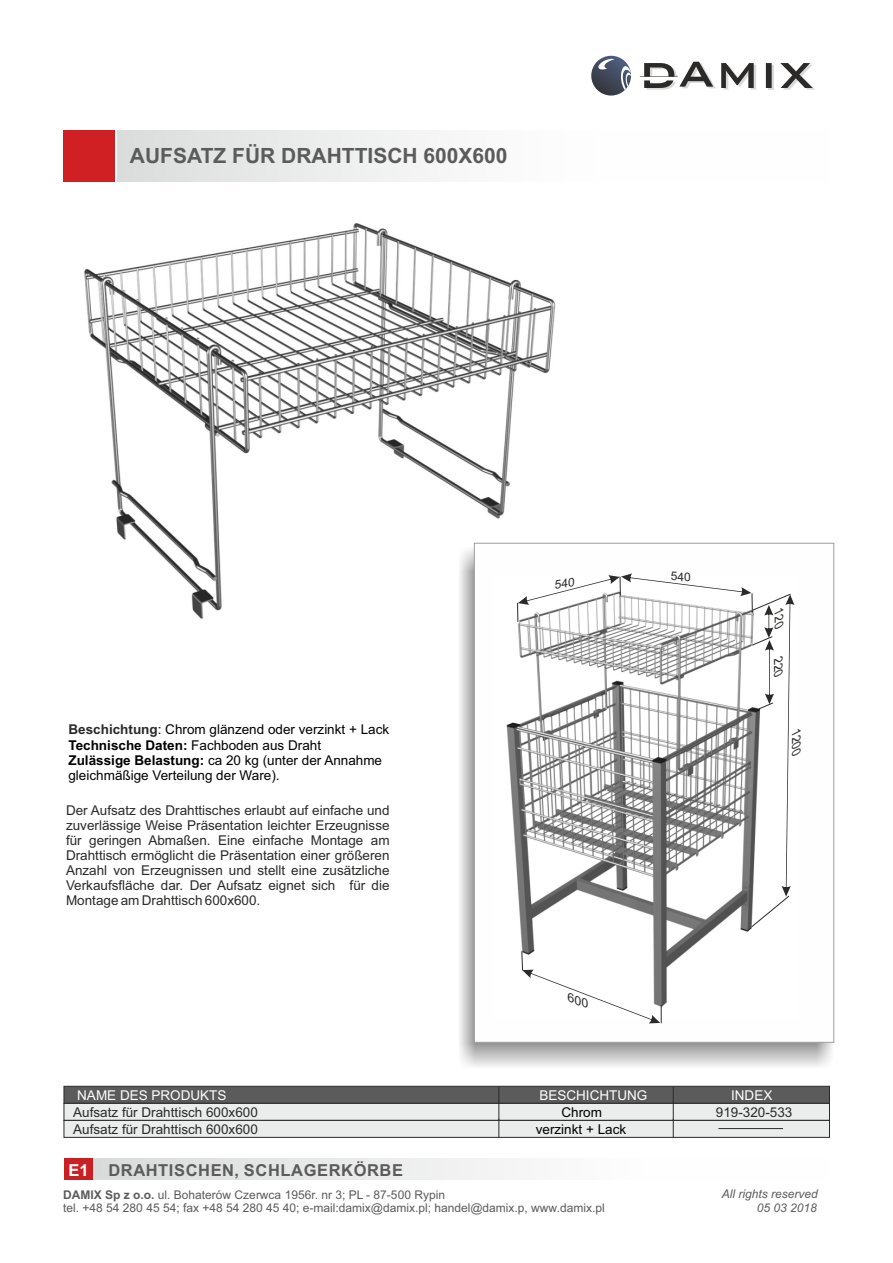
<style>
.page{position:relative;width:893px;height:1263px;background:#fff}
.page>*{position:absolute;margin:0;border:0;box-sizing:border-box;transform-origin:0 0}
.t1{font:700 21px "Arial";color:#5b5b5b}
.t2{font:700 16.5px "Arial";letter-spacing:.035em;color:#5b5b5b}
.t3{font:13.5px/15.1px "Arial";color:#2b2a29;text-align:justify}
.t4{font:13.5px/15.1px "Arial";color:#000}
.t5{font:13.5px "Arial";color:#fefefe}
.t6{font:12px "Arial";color:#5b5b5b}
.t7{font:italic 12px "Arial";color:#5b5b5b}
.t8{font:italic 12px "Arial";color:#2b2a29}
.s1{font-weight:700;color:#2b2a29}
.s2{font-weight:700}
.s3{color:#fefefe}
</style>
<div class="page">
<img style="left:63px;top:172px;width:537px;height:447px">
<svg style="left:474px;top:543px;width:360px;height:499px"></svg>
<img style="left:492px;top:577px;width:306px;height:441px">
<svg style="left:63px;top:1085px;width:767px;height:53px;background:#afafaf"></svg>
<hr style="left:718px;top:1128px;width:65px;height:1px;background:#2b2a29">
<svg style="left:640px;top:62px;width:175px;height:28px"></svg>
<svg style="left:591px;top:56px;width:40px;height:40px"></svg>
<svg style="left:598px;top:58px;width:33px;height:32px"></svg>
<div style="left:118px;top:130px;width:711px;height:51px;background:linear-gradient(to right,#e1e2e2,#fff)"></div>
<div style="left:64px;top:130px;width:51px;height:51px;background:#d12023"></div>
<div style="left:93px;top:1158px;width:735px;height:22px;background:linear-gradient(to right,#dbdcdc,#fff)"></div>
<div style="left:64px;top:1158px;width:28px;height:22px;background:#c92123"></div>
<svg style="left:521px;top:950px;width:141px;height:73px"></svg>
<svg style="left:517px;top:572px;width:277px;height:356px"></svg>
<h1 class="t1" style="left:130px;top:148px;width:379px">AUFSATZ FÜR DRAHTTISCH 600X600</h1>
<p class="t8" style="left:784px;top:610px;width:22px;rotate:90deg">120</p>
<p class="t8" style="left:783px;top:659px;width:22px;rotate:90deg">220</p>
<p class="t4" style="left:68px;top:723px;width:322px"><span class="s1">Beschichtung</span>: Chrom glänzend oder verzinkt + Lack</p>
<p class="t4" style="left:68px;top:753px;width:315px"><span class="s2">Zulässige Belastung:</span> ca 20 kg (unter der Annahme gleichmäßige Verteilung der Ware).</p>
<p class="t4" style="left:68px;top:738px;width:254px"><span class="s2">Technische Daten:</span> Fachboden aus Draht</p>
<p class="t8" style="left:801px;top:731px;width:28px;rotate:90deg">1200</p>
<p class="t3" style="left:66px;top:804px;width:325px">Der Aufsatz des Drahttisches erlaubt auf einfache und zuverlässige Weise Präsentation leichter Erzeugnisse für geringen Abmaßen. Eine einfache Montage am Drahttisch ermöglicht die Präsentation einer größeren Anzahl von Erzeugnissen und stellt eine zusätzliche Verkaufsfläche dar. Der Aufsatz eignet sich für die Montage am Drahttisch 600x600.</p>
<p class="t5" style="left:77px;top:1090px;width:151px">NAME DES PRODUKTS</p>
<p class="t5" style="left:539px;top:1090px;width:109px">BESCHICHTUNG</p>
<p class="t5" style="left:731px;top:1090px;width:43px">INDEX</p>
<p class="t3" style="left:73px;top:1106px;width:186px">Aufsatz für Drahttisch 600x600</p>
<p class="t4" style="left:561px;top:1106px;width:42px">Chrom</p>
<p class="t3" style="left:73px;top:1123px;width:186px">Aufsatz für Drahttisch 600x600</p>
<p class="t4" style="left:536px;top:1123px;width:92px">verzinkt + Lack</p>
<p class="t2" style="left:69px;top:1164px;width:336px"><span class="s3">E1</span> DRAHTISCHEN, SCHLAGERKÖRBE</p>
<p class="t3" style="left:716px;top:1106px;width:78px">919-320-533</p>
<p class="t6" style="left:63px;top:1190px;width:383px"><span class="s2">DAMIX Sp z o.o.</span> ul. Bohaterów Czerwca 1956r. nr 3; PL - 87-500 Rypin</p>
<p class="t7" style="left:722px;top:1189px;width:98px">All rights reserved</p>
<p class="t6" style="left:63px;top:1203px;width:543px">tel. +48 54 280 45 54; fax +48 54 280 45 40; e-mail:damix@damix.pl; handel@damix.p, www.damix.pl</p>
<p class="t7" style="left:757px;top:1203px;width:62px">05 03 2018</p>
</div>
